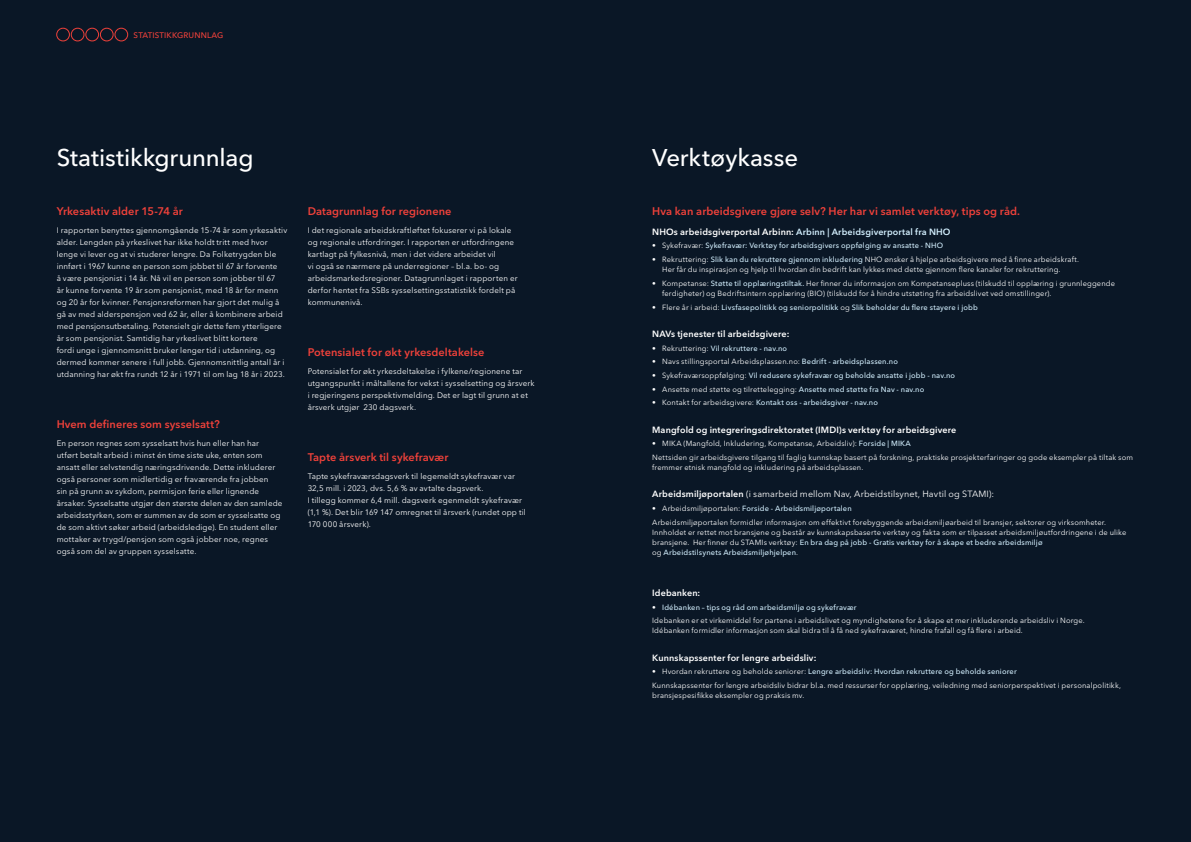
<style>
.page{position:relative;width:1191px;height:842px;background:#0a1726}
.page>*{position:absolute;margin:0;border:0;box-sizing:border-box;transform-origin:0 0}
.NHO-mellomtittel_hoved{font:500 24px "Avenir Next LT Pro";letter-spacing:-.005em;color:#fff}
.Mellomtittel_korall{font:600 11px "Avenir Next LT Pro";letter-spacing:.005em;color:#ef413a}
.NHO-brødtekst{font:600 9px "Avenir Next LT Pro";letter-spacing:.015em;color:#fff}
.NHO-brødtekst-2{font:9px "Avenir Next LT Pro";letter-spacing:.01em;color:#fff}
.NHO-brødtekst-3{font:600 9px "Avenir Next LT Pro";letter-spacing:.015em;color:#d1edfc}
.Mellomtittel_korall-2{font:600 9px "Avenir Next LT Pro";letter-spacing:.015em;color:#fff}
.NHO-brødtekst-4{font:8px/12px "Avenir Next LT Pro";letter-spacing:.015em;color:#fff}
.NHO-brødtekst-5{font:500 8px "Avenir Next LT Pro";letter-spacing:.02em;color:#ef413a}
.NHO-brødtekst-6{font:7.5px/10px "Avenir Next LT Pro";letter-spacing:.02em;color:#fff}
.NHO-brødtekst-7{font:500 7.5px "Avenir Next LT Pro";letter-spacing:.02em;color:#d1edfc}
.s1{color:#fff}
.s2{font-weight:400;color:#fff}
.s3{font-weight:500;color:#d1edfc}
.s4{font-weight:600}
</style>
<div class="page">
<div style="left:56px;top:28px;width:14px;height:13px;border:1px solid #ef413a;border-radius:50%"></div>
<div style="left:71px;top:28px;width:13px;height:13px;border:1px solid #ef413a;border-radius:50%"></div>
<div style="left:86px;top:28px;width:13px;height:13px;border:1px solid #ef413a;border-radius:50%"></div>
<div style="left:100px;top:28px;width:13px;height:13px;border:1px solid #ef413a;border-radius:50%"></div>
<div style="left:115px;top:28px;width:13px;height:13px;border:1px solid #ef413a;border-radius:50%"></div>
<p class="NHO-brødtekst-5" style="left:133px;top:31px;width:91px">STATISTIKKGRUNNLAG</p>
<p class="NHO-mellomtittel_hoved" style="left:57px;top:143px;width:198px">Statistikkgrunnlag</p>
<p class="Mellomtittel_korall" style="left:57px;top:205px;width:128px">Yrkesaktiv alder 15-74 år</p>
<p class="NHO-brødtekst-4" style="left:57px;top:224px;width:232px">I rapporten benyttes gjennomgående 15-74 år som yrkesaktiv alder. Lengden på yrkeslivet har ikke holdt tritt med hvor lenge vi lever og at vi studerer lengre. Da Folketrygden ble innført i 1967 kunne en person som jobbet til 67 år forvente<br>å være pensjonist i 14 år. Nå vil en person som jobber til 67<br>år kunne forvente 19 år som pensjonist, med 18 år for menn og 20 år for kvinner. Pensjonsreformen har gjort det mulig å gå av med alderspensjon ved 62 år, eller å kombinere arbeid med pensjonsutbetaling. Potensielt gir dette fem ytterligere år som pensjonist. Samtidig har yrkeslivet blitt kortere<br>fordi unge i gjennomsnitt bruker lenger tid i utdanning, og dermed kommer senere i full jobb. Gjennomsnittlig antall år i utdanning har økt fra rundt 12 år i 1971 til om lag 18 år i 2023.</p>
<p class="Mellomtittel_korall" style="left:57px;top:418px;width:165px">Hvem defineres som sysselsatt?</p>
<p class="NHO-brødtekst-4" style="left:57px;top:437px;width:227px">En person regnes som sysselsatt hvis hun eller han har<br>utført betalt arbeid i minst én time siste uke, enten som ansatt eller selvstendig næringsdrivende. Dette inkluderer også personer som midlertidig er fraværende fra jobben<br>sin på grunn av sykdom, permisjon ferie eller lignende årsaker. Sysselsatte utgjør den største delen av den samlede arbeidsstyrken, som er summen av de som er sysselsatte og de som aktivt søker arbeid (arbeidsledige). En student eller mottaker av trygd/pensjon som også jobber noe, regnes også som del av gruppen sysselsatte.</p>
<p class="Mellomtittel_korall" style="left:308px;top:205px;width:145px">Datagrunnlag for regionene</p>
<p class="NHO-brødtekst-4" style="left:308px;top:224px;width:211px">I det regionale arbeidskraftløftet fokuserer vi på lokale og regionale utfordringer. I rapporten er utfordringene kartlagt på fylkesnivå, men i det videre arbeidet vil<br>vi også se nærmere på underregioner – bl.a. bo- og arbeidsmarkedsregioner. Datagrunnlaget i rapporten er derfor hentet fra SSBs sysselsettingsstatistikk fordelt på kommunenivå.</p>
<p class="Mellomtittel_korall" style="left:308px;top:346px;width:178px">Potensialet for økt yrkesdeltakelse</p>
<p class="NHO-brødtekst-4" style="left:308px;top:365px;width:228px">Potensialet for økt yrkesdeltakelse i fylkene/regionene tar utgangspunkt i måltallene for vekst i sysselsetting og årsverk i regjeringens perspektivmelding. Det er lagt til grunn at et årsverk utgjør 230 dagsverk.</p>
<p class="Mellomtittel_korall" style="left:308px;top:451px;width:142px">Tapte årsverk til sykefravær</p>
<p class="NHO-brødtekst-4" style="left:308px;top:470px;width:220px">Tapte sykefraværsdagsverk til legemeldt sykefravær var 32,5 mill. i 2023, dvs. 5,6 % av avtalte dagsverk.<br>I tillegg kommer 6,4 mill. dagsverk egenmeldt sykefravær (1,1 %). Det blir 169 147 omregnet til årsverk (rundet opp til 170 000 årsverk).</p>
<p class="NHO-mellomtittel_hoved" style="left:652px;top:143px;width:147px">Verktøykasse</p>
<p class="Mellomtittel_korall" style="left:652px;top:205px;width:369px">Hva kan arbeidsgivere gjøre selv? Her har vi samlet verktøy, tips og råd.</p>
<p class="NHO-brødtekst-3" style="left:652px;top:226px;width:300px"><span class="s1">NHOs arbeidsgiverportal Arbinn:</span> Arbinn | Arbeidsgiverportal fra NHO</p>
<p class="NHO-brødtekst-7" style="left:652px;top:241px;width:292px"><span class="s2">• Sykefravær:</span> Sykefravær: Verktøy for arbeidsgivers oppfølging av ansatte - NHO</p>
<p class="NHO-brødtekst-6" style="left:662px;top:254px;width:418px;text-indent:-10px">• Rekruttering: <span class="s3">Slik kan du rekruttere gjennom inkludering</span> NHO ønsker å hjelpe arbeidsgivere med å finne arbeidskraft.<br>Her får du inspirasjon og hjelp til hvordan din bedrift kan lykkes med dette gjennom flere kanaler for rekruttering.</p>
<p class="NHO-brødtekst-6" style="left:662px;top:278px;width:454px;text-indent:-10px">• Kompetanse: <span class="s3">Støtte til opplæringstiltak.</span> Her finner du informasjon om Kompetansepluss (tilskudd til opplæring i grunnleggende ferdigheter) og Bedriftsintern opplæring (BIO) (tilskudd for å hindre utstøting fra arbeidslivet ved omstillinger).</p>
<p class="NHO-brødtekst-7" style="left:652px;top:302px;width:327px"><span class="s2">• Flere år i arbeid:</span> Livsfasepolitikk og seniorpolitikk <span class="s2">og</span> Slik beholder du flere stayere i jobb</p>
<p class="Mellomtittel_korall-2" style="left:652px;top:328px;width:139px">NAVs tjenester til arbeidsgivere:</p>
<p class="NHO-brødtekst-7" style="left:652px;top:343px;width:136px"><span class="s2">• Rekruttering:</span> Vil rekruttere - nav.no</p>
<p class="NHO-brødtekst-6" style="left:652px;top:357px;width:247px">• Navs stillingsportal Arbeidsplassen.no: <span class="s3">Bedrift - arbeidsplassen.no</span></p>
<p class="NHO-brødtekst-7" style="left:652px;top:371px;width:304px"><span class="s2">• Sykefraværsoppfølging:</span> Vil redusere sykefravær og beholde ansatte i jobb - nav.no</p>
<p class="NHO-brødtekst-6" style="left:652px;top:384px;width:274px">• Ansette med støtte og tilrettelegging: <span class="s3">Ansette med støtte fra Nav - nav.no</span></p>
<p class="NHO-brødtekst-7" style="left:652px;top:398px;width:227px"><span class="s2">• Kontakt for arbeidsgivere:</span> Kontakt oss - arbeidsgiver - nav.no</p>
<p class="NHO-brødtekst" style="left:652px;top:424px;width:305px">Mangfold og integreringsdirektoratet (IMDI)s verktøy for arbeidsgivere</p>
<p class="NHO-brødtekst-6" style="left:652px;top:439px;width:260px">• MIKA (Mangfold, Inkludering, Kompetanse, Arbeidsliv): <span class="s3">Forside | MIKA</span></p>
<p class="NHO-brødtekst-6" style="left:652px;top:452px;width:482px">Nettsiden gir arbeidsgivere tilgang til faglig kunnskap basert på forskning, praktiske prosjekterfaringer og gode eksempler på tiltak som fremmer etnisk mangfold og inkludering på arbeidsplassen.</p>
<p class="NHO-brødtekst-2" style="left:652px;top:489px;width:343px"><span class="s4">Arbeidsmiljøportalen</span> (i samarbeid mellom Nav, Arbeidstilsynet, Havtil og STAMI):</p>
<p class="NHO-brødtekst-7" style="left:652px;top:504px;width:201px"><span class="s2">• Arbeidsmiljøportalen:</span> Forside - Arbeidsmiljøportalen</p>
<p class="NHO-brødtekst-6" style="left:652px;top:517px;width:475px">Arbeidsmiljøportalen formidler informasjon om effektivt forebyggende arbeidsmiljøarbeid til bransjer, sektorer og virksomheter.<br>Innholdet er rettet mot bransjene og består av kunnskapsbaserte verktøy og fakta som er tilpasset arbeidsmiljøutfordringene i de ulike bransjene. Her finner du STAMIs verktøy: <span class="s3">En bra dag på jobb - Gratis verktøy for å skape et bedre arbeidsmiljø<br></span>og <span class="s3">Arbeidstilsynets Arbeidsmiljøhjelpen</span>.</p>
<p class="NHO-brødtekst" style="left:652px;top:587px;width:50px">Idebanken:</p>
<p class="NHO-brødtekst-7" style="left:652px;top:602px;width:206px"><span class="s2">•</span> Idébanken – tips og råd om arbeidsmiljø og sykefravær</p>
<p class="NHO-brødtekst-6" style="left:652px;top:616px;width:434px">Idebanken er et virkemiddel for partene i arbeidslivet og myndighetene for å skape et mer inkluderende arbeidsliv i Norge.<br>Idébanken formidler informasjon som skal bidra til å få ned sykefraværet, hindre frafall og få flere i arbeid.</p>
<p class="NHO-brødtekst" style="left:652px;top:652px;width:166px">Kunnskapssenter for lengre arbeidsliv:</p>
<p class="NHO-brødtekst-7" style="left:652px;top:667px;width:366px"><span class="s2">• Hvordan rekruttere og beholde seniorer:</span> Lengre arbeidsliv: Hvordan rekruttere og beholde seniorer</p>
<p class="NHO-brødtekst-6" style="left:652px;top:680px;width:470px">Kunnskapssenter for lengre arbeidsliv bidrar bl.a. med ressurser for opplæring, veiledning med seniorperspektivet i personalpolitikk, bransjespesifikke eksempler og praksis mv.</p>
</div>
